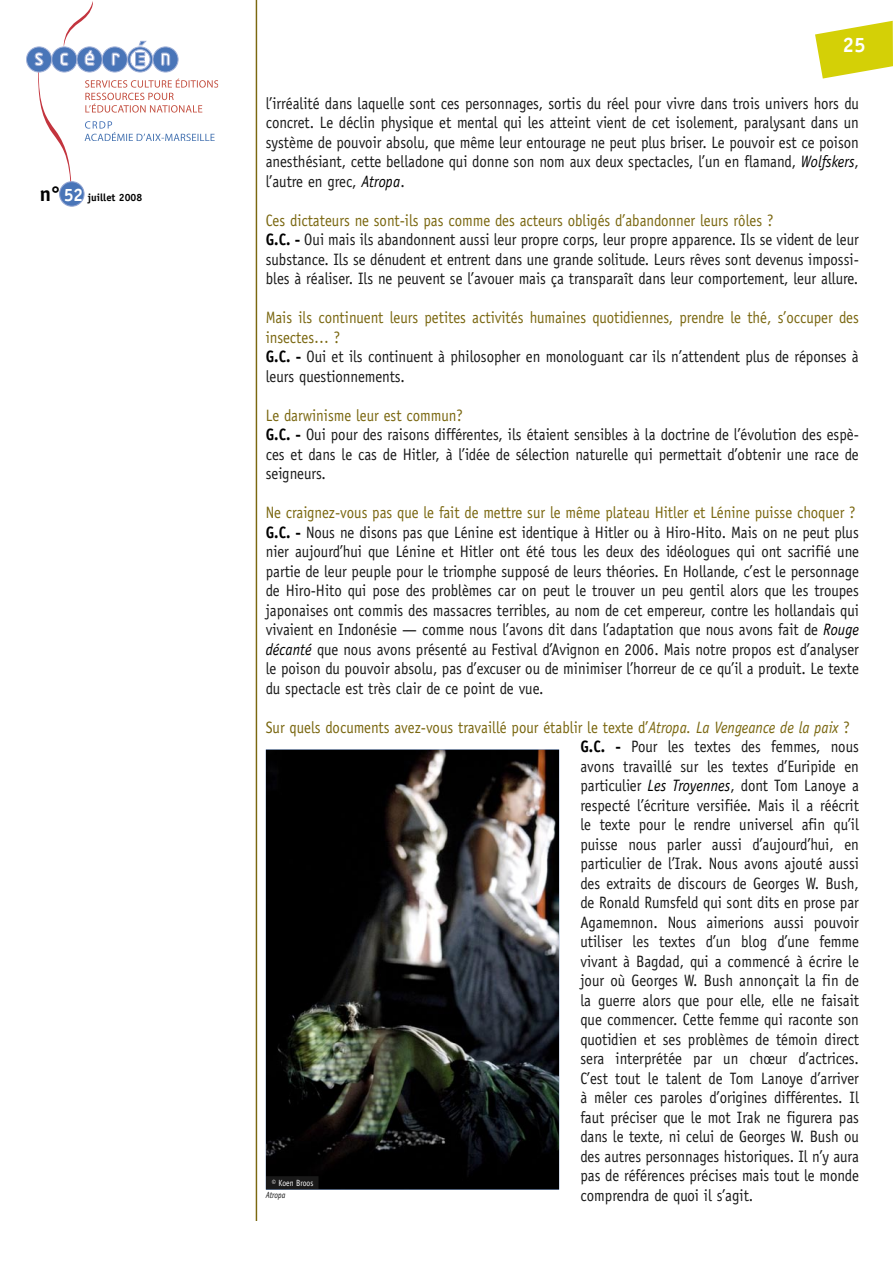
<style>
.page{position:relative;width:893px;height:1263px;background:#fff}
.page>*{position:absolute;margin:0;border:0;box-sizing:border-box;transform-origin:0 0}
.t1{font:700 21px "Officina Sans";color:#fff}
.t2{font:16.5px/19.5px "Officina Sans";color:#191919;scale:.9 1}
.t3{font:700 10.5px "Officina Sans";color:#000}
.t4{font:9px "Officina Sans";color:#fff;scale:.85 1}
.t5{font:italic 9px "Officina Sans";color:#191919;scale:.85 1}
.s1{font-size:21px}
.s2{font-size:18px;color:#fff}
.s3{font-style:italic;color:#000}
.s4{color:#7a6710}
.s5{font-weight:700;color:#000}
.s6{color:#000}
.s7{font-style:italic;color:#7a6710}
</style>
<div class="page">
<img style="left:218px;top:0;width:71px;height:1220px">
<svg style="left:815px;top:21px;width:78px;height:58px"></svg>
<svg style="left:26px;top:1px;width:192px;height:189px"></svg>
<div style="left:60px;top:182px;width:24px;height:24px;background:#4975b8;border-radius:50%"></div>
<div style="left:59px;top:181px;width:26px;height:26px;border:1px solid #90a3d2;border-radius:50%"></div>
<img style="left:266px;top:749px;width:293px;height:440px">
<div style="left:266px;top:1176px;width:52px;height:13px;background:#191919"></div>
<p class="t3" style="left:40px;top:190px;width:104px"><span class="s1">n°</span> <span class="s2">52</span> juillet 2008</p>
<p class="t1" style="left:843px;top:32px;width:25px">25</p>
<p class="t2" style="left:266px;top:93px;width:661px;text-align:justify">l’irréalité dans laquelle sont ces personnages, sortis du réel pour vivre dans trois univers hors du concret. Le déclin physique et mental qui les atteint vient de cet isolement, paralysant dans un système de pouvoir absolu, que même leur entourage ne peut plus briser. Le pouvoir est ce poison anesthésiant, cette belladone qui donne son nom aux deux spectacles, l’un en flamand, <span class="s3">Wolfskers</span>, l’autre en grec, <span class="s3">Atropa</span>.</p>
<p class="t2" style="left:266px;top:210px;width:661px"><span class="s4">Ces dictateurs ne sont-ils pas comme des acteurs obligés d’abandonner leurs rôles ?<br></span><span class="s5">G.C. -</span> Oui mais ils abandonnent aussi leur propre corps, leur propre apparence. Ils se vident de leur substance. Ils se dénudent et entrent dans une grande solitude. Leurs rêves sont devenus impossi&shy;bles à réaliser. Ils ne peuvent se l’avouer mais ça transparaît dans leur comportement, leur allure.</p>
<p class="t2" style="left:266px;top:308px;width:660px"><span class="s4">Mais ils continuent leurs petites activités humaines quotidiennes, prendre le thé, s’occuper des insectes… ?<br></span><span class="s5">G.C. -</span> Oui et ils continuent à philosopher en monologuant car ils n’attendent plus de réponses à leurs questionnements.</p>
<p class="t2" style="left:266px;top:405px;width:661px"><span class="s4">Le darwinisme leur est commun?<br></span><span class="s5">G.C. -</span> Oui pour des raisons différentes, ils étaient sensibles à la doctrine de l’évolution des espè&shy;ces et dans le cas de Hitler, à l’idée de sélection naturelle qui permettait d’obtenir une race de seigneurs.</p>
<p class="t2" style="left:266px;top:503px;width:661px"><span class="s4">Ne craignez-vous pas que le fait de mettre sur le même plateau Hitler et Lénine puisse choquer ?<br></span><span class="s5">G.C. -</span> Nous ne disons pas que Lénine est identique à Hitler ou à Hiro-Hito. Mais on ne peut plus nier aujourd’hui que Lénine et Hitler ont été tous les deux des idéologues qui ont sacrifié une partie de leur peuple pour le triomphe supposé de leurs théories. En Hollande, c’est le personnage de Hiro-Hito qui pose des problèmes car on peut le trouver un peu gentil alors que les troupes japonaises ont commis des massacres terribles, au nom de cet empereur, contre les hollandais qui vivaient en Indonésie <span class="s6">—</span> comme nous l’avons dit dans l’adaptation que nous avons fait de <span class="s3">Rouge décanté</span> que nous avons présenté au Festival d’Avignon en 2006. Mais notre propos est d’analyser le poison du pouvoir absolu, pas d’excuser ou de minimiser l’horreur de ce qu’il a produit. Le texte du spectacle est très clair de ce point de vue.</p>
<p class="t2" style="left:580px;top:717px;width:311px;text-indent:-315px"><span class="s4">Sur quels documents avez-vous travaillé pour établir le texte d’</span><span class="s7">Atropa. La Vengeance de la paix</span> <span class="s4">?<br></span><span class="s5">G.C. -</span> Pour les textes des femmes, nous avons travaillé sur les textes d’Euripide en particulier <span class="s3">Les Troyennes</span>, dont Tom Lanoye a respecté l’écriture versifiée. Mais il a réécrit le texte pour le rendre universel afin qu’il puisse nous parler aussi d’aujourd’hui, en particulier de l’Irak. Nous avons ajouté aussi des extraits de discours de Georges W. Bush, de Ronald Rumsfeld qui sont dits en prose par Agamemnon. Nous aimerions aussi pouvoir utiliser les textes d’un blog d’une femme vivant à Bagdad, qui a commencé à écrire le jour où Georges W. Bush annonçait la fin de la guerre alors que pour elle, elle ne faisait que commencer. Cette femme qui raconte son quotidien et ses problèmes de témoin direct sera interprétée par un chœur d’actrices.<br>C’est tout le talent de Tom Lanoye d’arriver à mêler ces paroles d’origines différentes. Il faut préciser que le mot Irak ne figurera pas dans le texte, ni celui de Georges W. Bush ou des autres personnages historiques. Il n’y aura pas de références précises mais tout le monde comprendra de quoi il s’agit.</p>
<p class="t4" style="left:272px;top:1177px;width:50px">© Koen Broos</p>
<p class="t5" style="left:266px;top:1190px;width:25px">Atropa</p>
</div>
